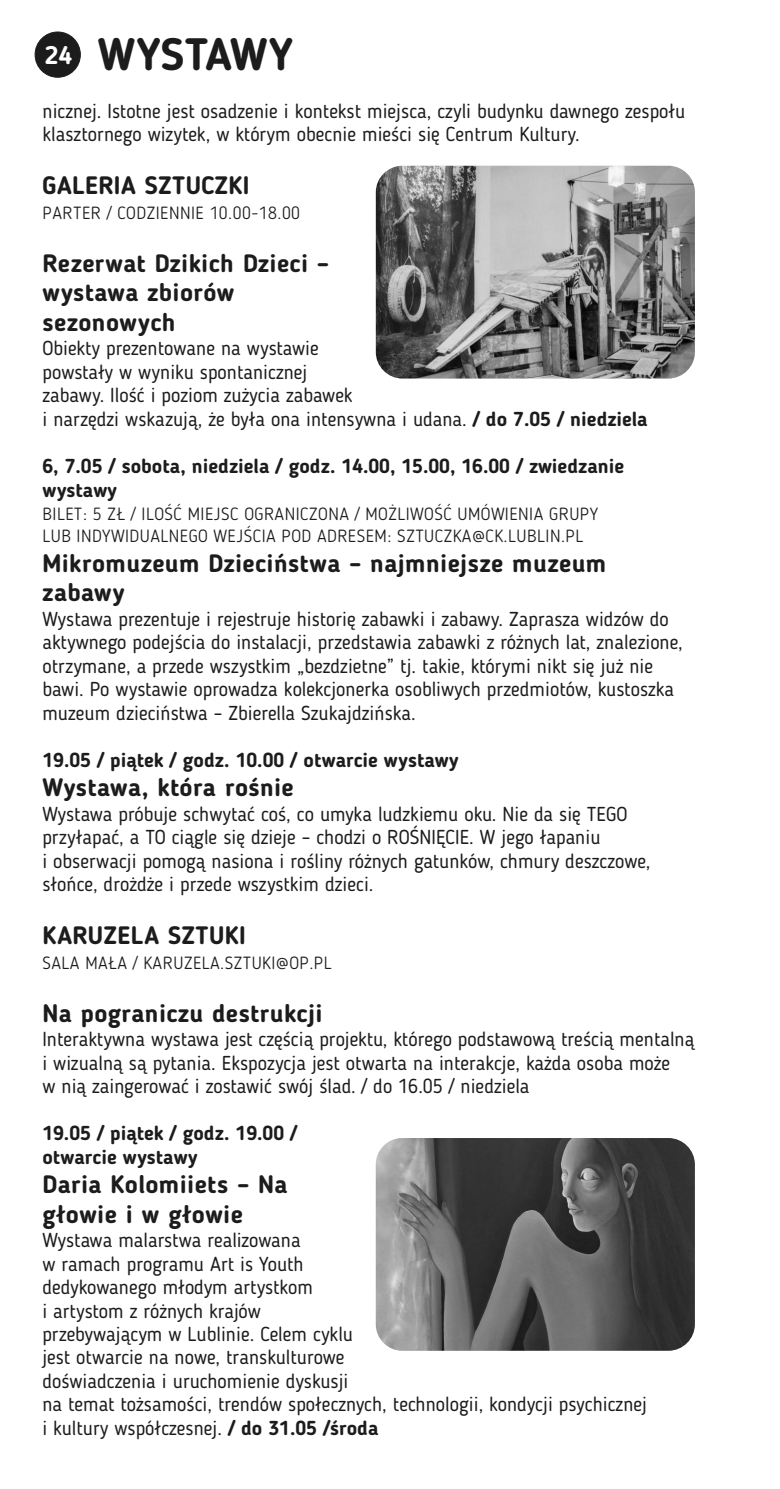
<style>
.page{position:relative;width:780px;height:1489px;background:#fff}
.page>*{position:absolute;margin:0;border:0;box-sizing:border-box;transform-origin:0 0}
.t1{font:700 45px "Blogger Sans";letter-spacing:.005em;color:#1c1c1c}
.t2{font:700 25px/29.5px "Blogger Sans";letter-spacing:.015em;color:#1c1c1c}
.t3{font:20px/23.5px "Blogger Sans";color:#1c1c1c}
.t4{font:700 20px/23.5px "Blogger Sans";color:#1c1c1c}
.t5{font:300 17.5px/22.5px "Blogger Sans";letter-spacing:.03em;color:#1c1c1c}
.s1{font-size:25px;color:#fff}
.s2{font-weight:700}
</style>
<div class="page">
<div style="left:35px;top:32px;width:46px;height:45px;background:#1c1c1c;border:1px solid #1c1c1c;border-radius:50%"></div>
<img style="left:376px;top:1137px;width:318px;height:213px;border-radius:27px">
<img style="left:376px;top:166px;width:318px;height:212px;border-radius:27px">
<h1 class="t1" style="left:45px;top:36px;width:250px"><span class="s1">24</span> WYSTAWY</h1>
<p class="t3" style="left:43px;top:101px;width:644px">nicznej. Istotne jest osadzenie i kontekst miejsca, czyli budynku dawnego zespołu klasztornego wizytek, w którym obecnie mieści się Centrum Kultury.</p>
<p class="t2" style="left:43px;top:173px;width:208px">GALERIA SZTUCZKI</p>
<p class="t5" style="left:43px;top:203px;width:259px">PARTER / CODZIENNIE 10.00-18.00</p>
<p class="t2" style="left:42px;top:250px;width:288px">Rezerwat Dzikich Dzieci – wystawa zbiorów sezonowych</p>
<p class="t3" style="left:42px;top:338px;width:606px">Obiekty prezentowane na wystawie<br>powstały w wyniku spontanicznej<br>zabawy. Ilość i poziom zużycia zabawek<br>i narzędzi wskazują, że była ona intensywna i udana. <span class="s2">/ do 7.05 / niedziela</span></p>
<p class="t4" style="left:42px;top:456px;width:583px">6, 7.05 / sobota, niedziela / godz. 14.00, 15.00, 16.00 / zwiedzanie wystawy</p>
<p class="t5" style="left:42px;top:504px;width:557px">BILET: 5 ZŁ / ILOŚĆ MIEJSC OGRANICZONA / MOŻLIWOŚĆ UMÓWIENIA GRUPY<br>LUB INDYWIDUALNEGO WEJŚCIA POD ADRESEM: SZTUCZKA@CK.LUBLIN.PL</p>
<p class="t2" style="left:42px;top:550px;width:565px">Mikromuzeum Dzieciństwa – najmniejsze muzeum zabawy</p>
<p class="t3" style="left:42px;top:609px;width:642px">Wystawa prezentuje i rejestruje historię zabawki i zabawy. Zaprasza widzów do aktywnego podejścia do instalacji, przedstawia zabawki z różnych lat, znalezione, otrzymane, a przede wszystkim „bezdzietne” tj. takie, którymi nikt się już nie bawi. Po wystawie oprowadza kolekcjonerka osobliwych przedmiotów, kustoszka muzeum dzieciństwa – Zbierella Szukajdzińska.</p>
<p class="t4" style="left:42px;top:749px;width:418px">19.05 / piątek / godz. 10.00 / otwarcie wystawy</p>
<p class="t2" style="left:42px;top:775px;width:253px">Wystawa, która rośnie</p>
<p class="t3" style="left:42px;top:803px;width:609px">Wystawa próbuje schwytać coś, co umyka ludzkiemu oku. Nie da się TEGO przyłapać, a TO ciągle się dzieje – chodzi o ROŚNIĘCIE. W jego łapaniu<br>i obserwacji pomogą nasiona i rośliny różnych gatunków, chmury deszczowe, słońce, drożdże i przede wszystkim dzieci.</p>
<p class="t2" style="left:42px;top:922px;width:205px">KARUZELA SZTUKI</p>
<p class="t5" style="left:42px;top:952px;width:290px">SALA MAŁA / KARUZELA.SZTUKI@OP.PL</p>
<p class="t2" style="left:42px;top:1000px;width:282px">Na pograniczu destrukcji</p>
<p class="t3" style="left:42px;top:1029px;width:653px">Interaktywna wystawa jest częścią projektu, którego podstawową treścią mentalną i wizualną są pytania. Ekspozycja jest otwarta na interakcje, każda osoba może<br>w nią zaingerować i zostawić swój ślad. / do 16.05 / niedziela</p>
<p class="t4" style="left:42px;top:1123px;width:256px">19.05 / piątek / godz. 19.00 / otwarcie wystawy</p>
<p class="t2" style="left:42px;top:1171px;width:247px">Daria Kolomiiets – Na głowie i w głowie</p>
<p class="t3" style="left:42px;top:1230px;width:606px">Wystawa malarstwa realizowana<br>w ramach programu Art is Youth<br>dedykowanego młodym artystkom<br>i artystom z różnych krajów<br>przebywającym w Lublinie. Celem cyklu<br>jest otwarcie na nowe, transkulturowe<br>doświadczenia i uruchomienie dyskusji<br>na temat tożsamości, trendów społecznych, technologii, kondycji psychicznej i kultury współczesnej. <span class="s2">/ do 31.05 /środa</span></p>
</div>
